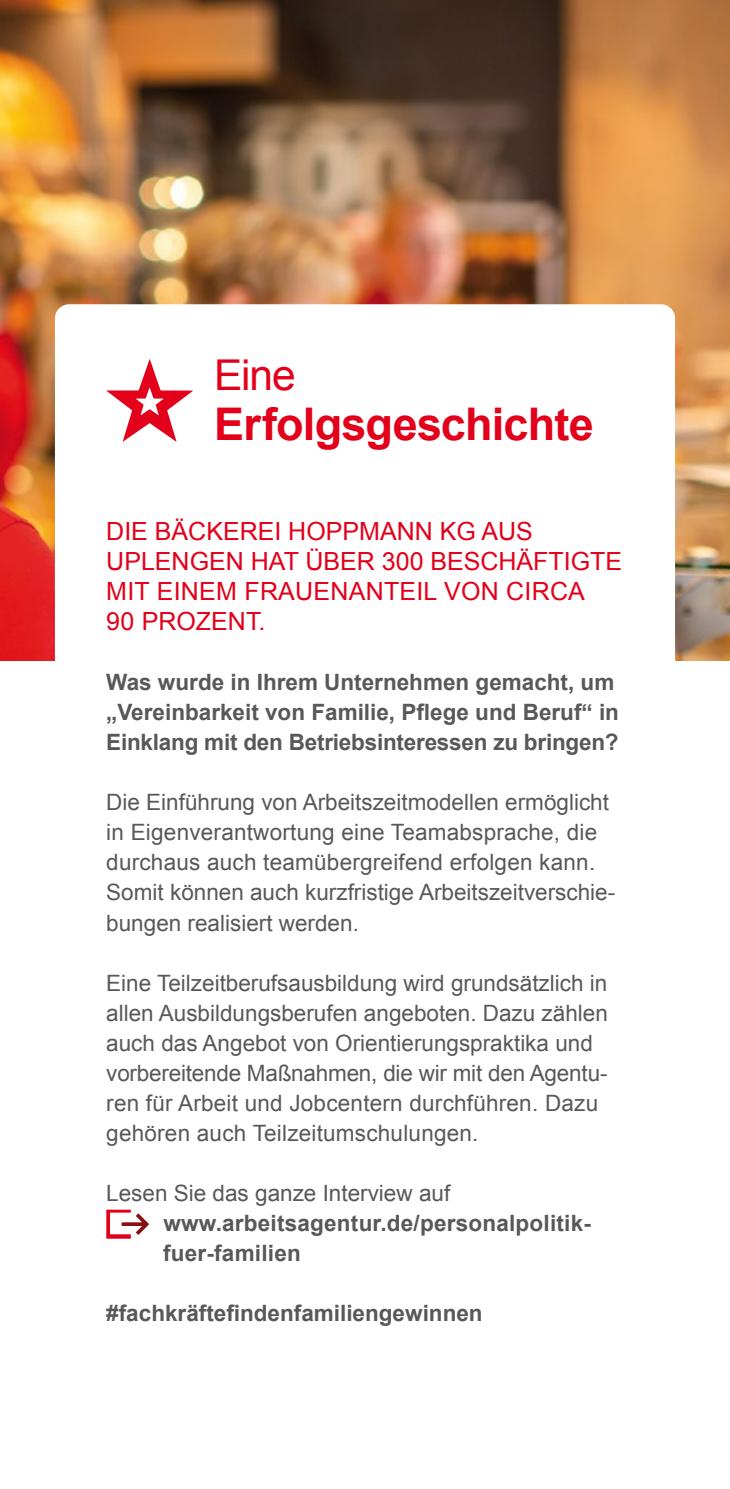
<style>
.page{position:relative;width:730px;height:1489px;background:#fff}
.page>*{position:absolute;margin:0;border:0;box-sizing:border-box;transform-origin:0 0}
.t1{font:700 45px "Arial";letter-spacing:-.015em;color:#e2001a}
.t2{font:42.5px "Arial";color:#e2001a}
.t3{font:25px/30px "Arial";color:#e2001a}
.t4{font:22.5px/30px "Arial";color:#58585a}
.t5{font:700 22.5px/30px "Arial";color:#58585a}
.s1{font-weight:400}
</style>
<div class="page">
<img style="left:0;top:0;width:730px;height:660px">
<div style="left:55px;top:304px;width:620px;height:391px;background:#fff;border-radius:14px"></div>
<svg style="left:106px;top:1209px;width:43px;height:29px"></svg>
<svg style="left:106px;top:359px;width:87px;height:83px"></svg>
<h1 class="t2" style="left:214px;top:347px;width:83px">Eine</h1>
<h1 class="t1" style="left:214px;top:394px;width:381px">Erfolgsgeschichte</h1>
<h2 class="t3" style="left:106px;top:516px;width:517px">DIE BÄCKEREI HOPPMANN KG AUS<br>UPLENGEN HAT ÜBER 300 BESCHÄFTIGTE<br>MIT EINEM FRAUENANTEIL VON CIRCA<br>90 PROZENT.</h2>
<p class="t5" style="left:106px;top:668px;width:514px">Was wurde in Ihrem Unternehmen gemacht, um „Vereinbarkeit von Familie, Pflege und Beruf“ in<br>Einklang mit den Betriebsinteressen zu bringen?</p>
<p class="t4" style="left:106px;top:787px;width:510px">Die Einführung von Arbeitszeitmodellen ermöglicht in Eigenverantwortung eine Teamabsprache, die durchaus auch teamübergreifend erfolgen kann.<br>Somit können auch kurzfristige Arbeitszeitverschie&shy;bungen realisiert werden.</p>
<p class="t4" style="left:106px;top:967px;width:503px">Eine Teilzeitberufsausbildung wird grundsätzlich in allen Ausbildungsberufen angeboten. Dazu zählen auch das Angebot von Orientierungspraktika und vorbereitende Maßnahmen, die wir mit den Agentu&shy;ren für Arbeit und Jobcentern durchführen. Dazu gehören auch Teilzeitumschulungen.</p>
<p class="t5" style="left:163px;top:1178px;width:429px;text-indent:-57px"><span class="s1">Lesen Sie das ganze Interview auf </span>www.arbeitsagentur.de/personalpolitik&shy;fuer-familien</p>
<p class="t5" style="left:106px;top:1298px;width:378px">#fachkräftefindenfamiliengewinnen</p>
</div>
